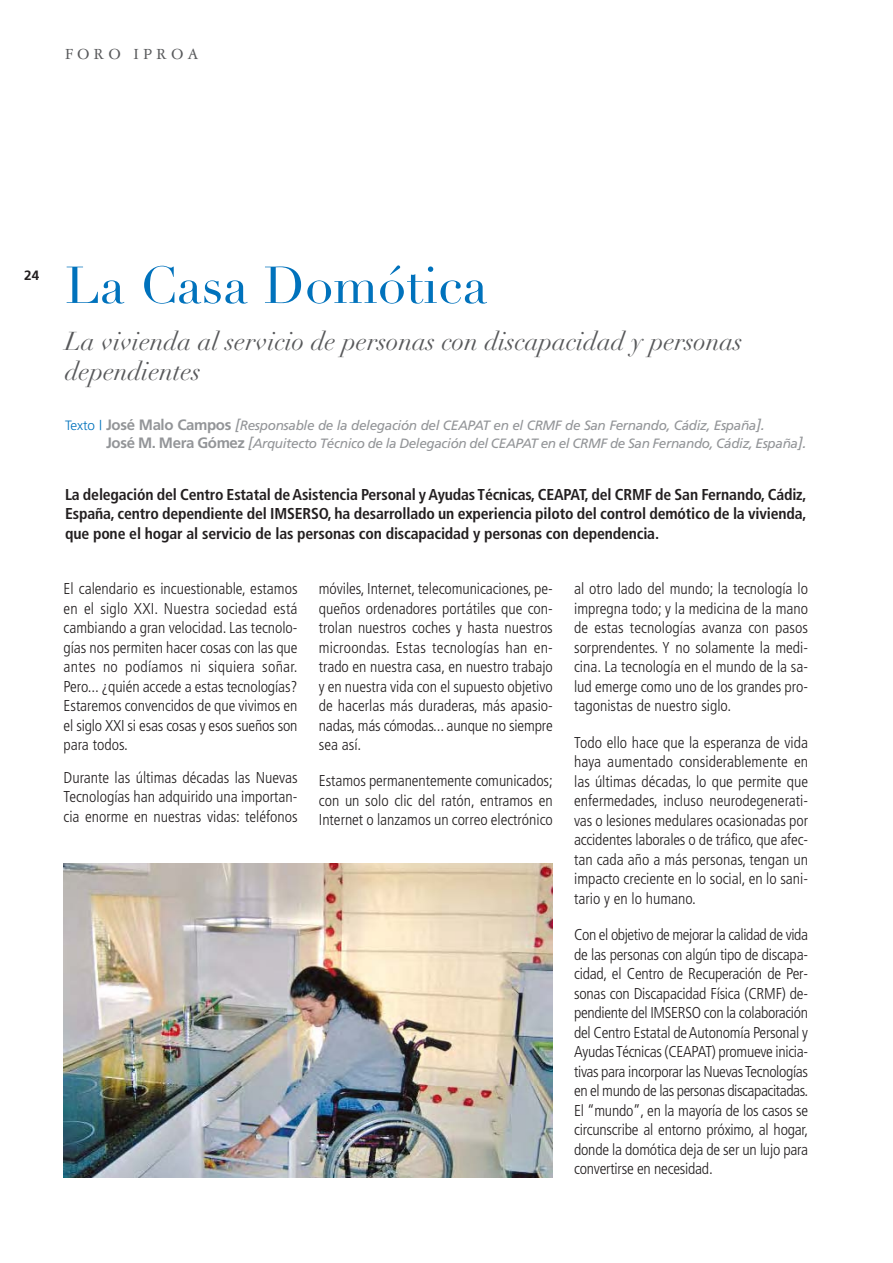
<style>
.page{position:relative;width:893px;height:1263px;background:#fff}
.page>*{position:absolute;margin:0;border:0;box-sizing:border-box;transform-origin:0 0}
.t1{font:51px "Didot LH";color:#0072bc}
.t2{font:italic 25.5px/30px "Didot LH";color:#58595b}
.t3{font:16.5px "Garamond Three";letter-spacing:.25em;color:#58595b}
.t4{font:300 condensed 15.75px/19.5px "Frutiger";color:#231f20;text-align:justify}
.t5{font:700 condensed 15.75px/19.5px "Frutiger";letter-spacing:-.01em;color:#231f20;text-align:justify}
.t6{font:italic 13.5px/18px "Frutiger";letter-spacing:-.025em;color:#939598}
.t7{font:700 13.5px "Frutiger";color:#231f20}
.s1{font-weight:300;font-style:normal;color:#0072bc}
.s2{font-weight:700;font-style:normal;font-size:15px}
.s3{font-size:15px}
</style>
<div class="page">
<img style="left:64px;top:863px;width:489px;height:315px">
<p class="t3" style="left:65px;top:48px;width:135px">FORO IPROA</p>
<p class="t7" style="left:24px;top:270px;width:17px">24</p>
<h1 class="t1" style="left:65px;top:264px;width:423px">La Casa Domótica</h1>
<h2 class="t2" style="left:65px;top:329px;width:679px">La vivienda al servicio de personas con discapacidad y personas dependientes</h2>
<p class="t6" style="left:106px;top:418px;width:702px;text-indent:-41px"><span class="s1">Texto |</span> <span class="s2">José Malo Campos</span> <span class="s3">[</span>Responsable de la delegación del CEAPAT en el CRMF de San Fernando, Cádiz, España<span class="s3">].<br></span><span class="s2">José M. Mera Gómez</span> <span class="s3">[</span>Arquitecto Técnico de la Delegación del CEAPAT en el CRMF de San Fernando, Cádiz, España<span class="s3">].</span></p>
<p class="t5" style="left:65px;top:486px;width:743px">La delegación del Centro Estatal de Asistencia Personal y Ayudas Técnicas, CEAPAT, del CRMF de San Fernando, Cádiz, España, centro dependiente del IMSERSO, ha desarrollado un experiencia piloto del control demótico de la vivienda, que pone el hogar al servicio de las personas con discapacidad y personas con dependencia.</p>
<p class="t4" style="left:64px;top:580px;width:235px">El calendario es incuestionable, estamos en el siglo XXI. Nuestra sociedad está cambiando a gran velocidad. Las tecnolo&shy;gías nos permiten hacer cosas con las que antes no podíamos ni siquiera soñar.<br>Pero... ¿quién accede a estas tecnologías?<br>Estaremos convencidos de que vivimos en el siglo XXI si esas cosas y esos sueños son para todos.</p>
<p class="t4" style="left:64px;top:769px;width:235px">Durante las últimas décadas las Nuevas Tecnologías han adquirido una importan&shy;cia enorme en nuestras vidas: teléfonos</p>
<p class="t4" style="left:319px;top:580px;width:235px">móviles, Internet, telecomunicaciones, pe&shy;queños ordenadores portátiles que con&shy;trolan nuestros coches y hasta nuestros microondas. Estas tecnologías han en&shy;trado en nuestra casa, en nuestro trabajo y en nuestra vida con el supuesto objetivo de hacerlas más duraderas, más apasio&shy;nadas, más cómodas... aunque no siempre sea así.</p>
<p class="t4" style="left:319px;top:772px;width:235px">Estamos permanentemente comunicados; con un solo clic del ratón, entramos en Internet o lanzamos un correo electrónico</p>
<p class="t4" style="left:574px;top:580px;width:235px">al otro lado del mundo; la tecnología lo impregna todo; y la medicina de la mano de estas tecnologías avanza con pasos sorprendentes. Y no solamente la medi&shy;cina. La tecnología en el mundo de la sa&shy;lud emerge como uno de los grandes pro&shy;tagonistas de nuestro siglo.</p>
<p class="t4" style="left:574px;top:734px;width:235px">Todo ello hace que la esperanza de vida haya aumentado considerablemente en las últimas décadas, lo que permite que enfermedades, incluso neurodegenerati&shy;vas o lesiones medulares ocasionadas por accidentes laborales o de tráfico, que afec&shy;tan cada año a más personas, tengan un impacto creciente en lo social, en lo sani&shy;tario y en lo humano.</p>
<p class="t4" style="left:574px;top:927px;width:235px">Con el objetivo de mejorar la calidad de vida de las personas con algún tipo de discapa&shy;cidad, el Centro de Recuperación de Per&shy;sonas con Discapacidad Física (CRMF) de&shy;pendiente del IMSERSO con la colaboración del Centro Estatal de Autonomía Personal y Ayudas Técnicas (CEAPAT) promueve inicia&shy;tivas para incorporar las Nuevas Tecnologías en el mundo de las personas discapacitadas.<br>El “mundo”, en la mayoría de los casos se circunscribe al entorno próximo, al hogar, donde la domótica deja de ser un lujo para convertirse en necesidad.</p>
</div>
